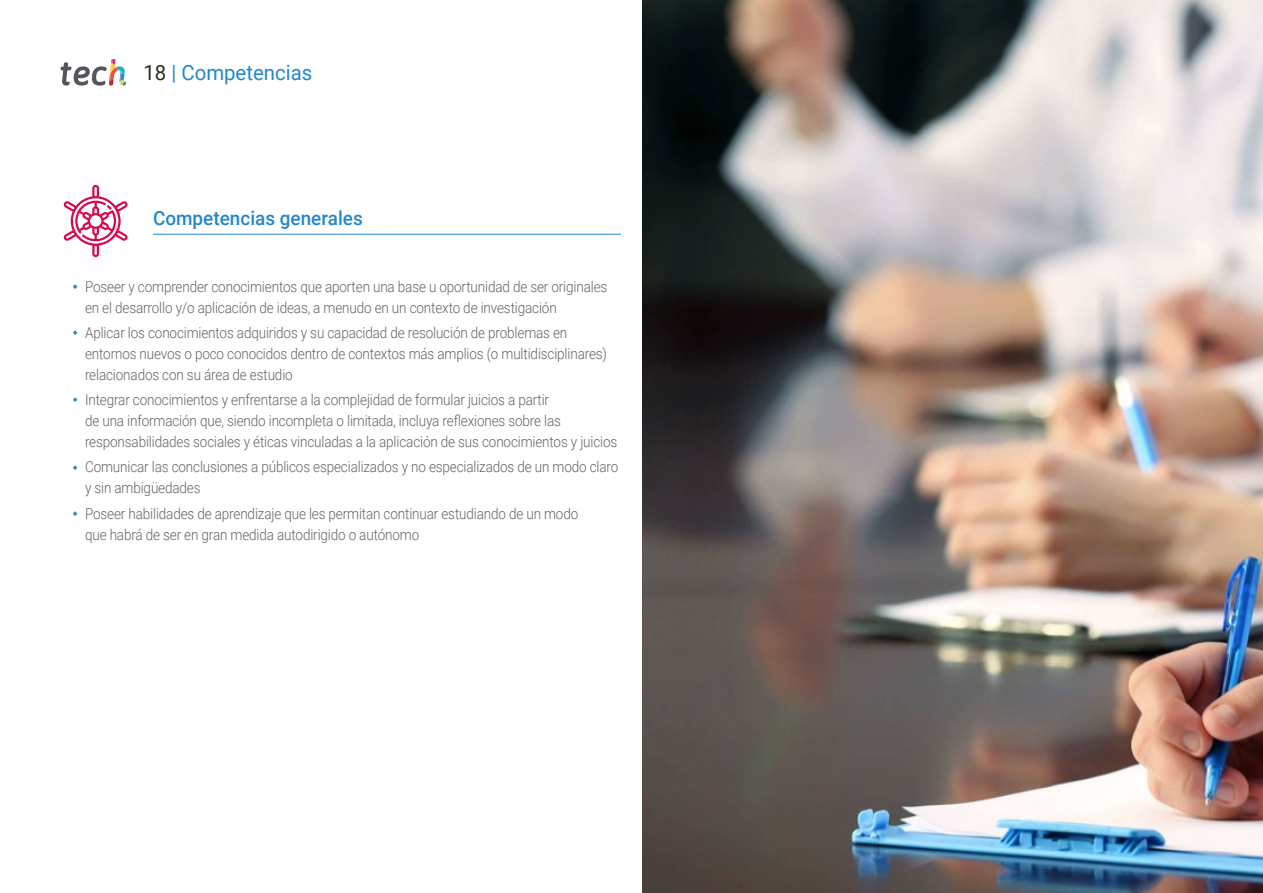
<style>
.page{position:relative;width:1263px;height:893px;background:#fff}
.page>*{position:absolute;margin:0;border:0;box-sizing:border-box;transform-origin:0 0}
.t1{font:21px "Roboto";color:#2488c9}
.t2{font:500 19.5px "Roboto";color:#2488c9}
.t3{font:300 15px/21px "Roboto";letter-spacing:-.01em;color:#61646a;scale:.9 1}
.s1{color:#312e20}
</style>
<div class="page">
<svg style="left:61px;top:59px;width:65px;height:27px"></svg>
<img style="left:642px;top:0;width:621px;height:893px">
<hr style="left:153px;top:234px;width:468px;height:1px;background:#2488c9">
<svg style="left:63px;top:185px;width:65px;height:72px"></svg>
<h1 class="t1" style="left:144px;top:57px;width:170px"><span class="s1">18</span> | Competencias</h1>
<h2 class="t2" style="left:153px;top:205px;width:211px">Competencias generales</h2>
<p class="t3" style="left:85px;top:275px;width:582px">Poseer y comprender conocimientos que aporten una base u oportunidad de ser originales en el desarrollo y/o aplicación de ideas, a menudo en un contexto de investigación</p>
<p class="t3" style="left:85px;top:322px;width:581px">Aplicar los conocimientos adquiridos y su capacidad de resolución de problemas en entornos nuevos o poco conocidos dentro de contextos más amplios (o multidisciplinares) relacionados con su área de estudio</p>
<p class="t3" style="left:85px;top:389px;width:593px">Integrar conocimientos y enfrentarse a la complejidad de formular juicios a partir<br>de una información que, siendo incompleta o limitada, incluya reflexiones sobre las responsabilidades sociales y éticas vinculadas a la aplicación de sus conocimientos y juicios</p>
<p class="t3" style="left:85px;top:456px;width:594px">Comunicar las conclusiones a públicos especializados y no especializados de un modo claro y sin ambigüedades</p>
<p class="t3" style="left:85px;top:502px;width:550px">Poseer habilidades de aprendizaje que les permitan continuar estudiando de un modo que habrá de ser en gran medida autodirigido o autónomo</p>
</div>
